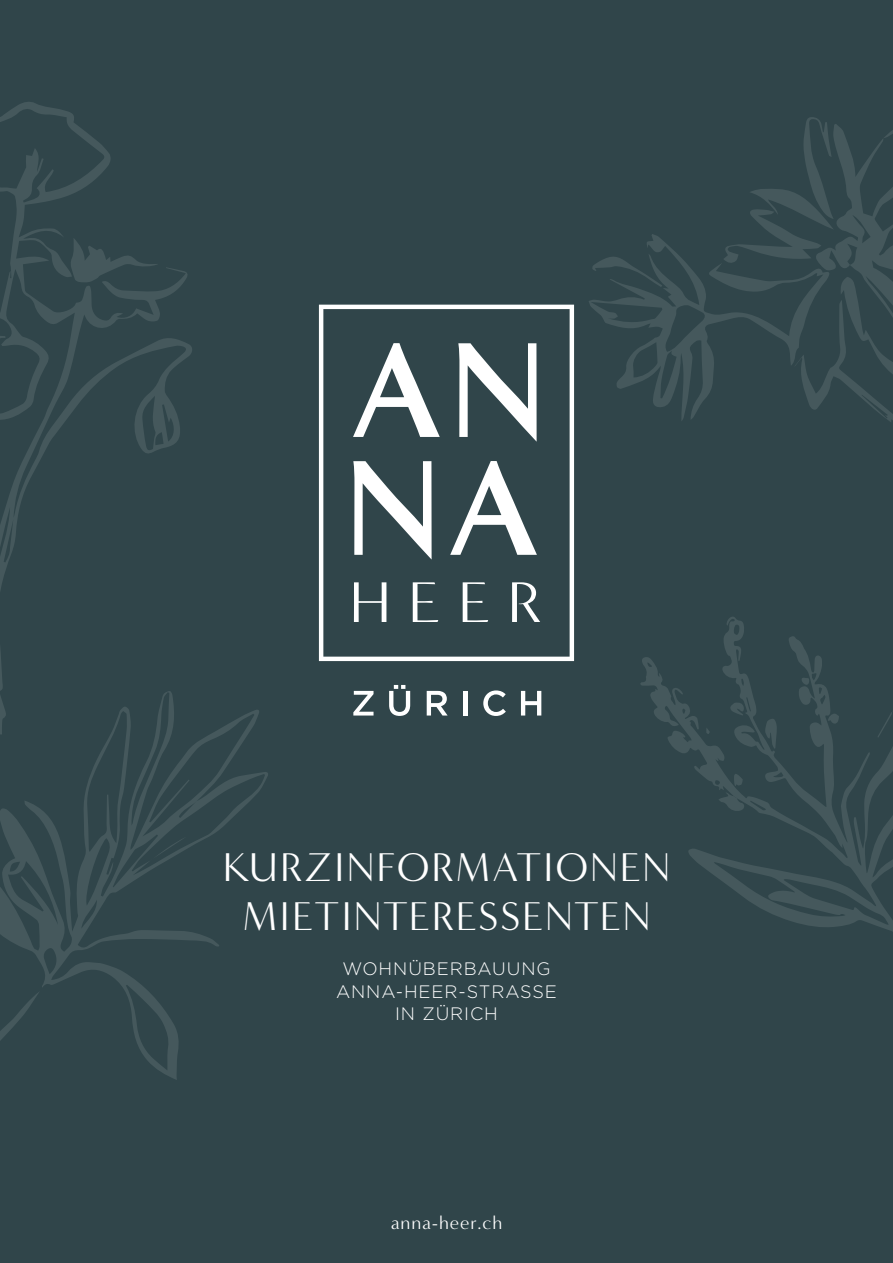
<style>
.page{position:relative;width:893px;height:1263px;background:#30454a}
.page>*{position:absolute;margin:0;border:0;box-sizing:border-box;transform-origin:0 0}
.t1{font:41.25px/48.8px "Minerva Modern";letter-spacing:.05em;color:#fff;text-align:center}
.t2{font:18.75px "Minerva Modern";letter-spacing:.05em;color:#fff}
.t3{font:300 18px/22.5px "Gotham";letter-spacing:.05em;color:#fff;text-align:center}
</style>
<div class="page">
<svg style="left:640px;top:617px;width:253px;height:315px"></svg>
<svg style="left:718px;top:792px;width:26px;height:20px"></svg>
<svg style="left:765px;top:718px;width:12px;height:31px"></svg>
<svg style="left:730px;top:702px;width:14px;height:13px"></svg>
<svg style="left:734px;top:773px;width:9px;height:13px"></svg>
<svg style="left:828px;top:713px;width:11px;height:11px"></svg>
<svg style="left:801px;top:677px;width:8px;height:8px"></svg>
<svg style="left:706px;top:727px;width:4px;height:7px"></svg>
<svg style="left:877px;top:702px;width:16px;height:36px"></svg>
<svg style="left:0;top:102px;width:192px;height:589px"></svg>
<svg style="left:69px;top:238px;width:90px;height:45px"></svg>
<svg style="left:0;top:336px;width:5px;height:26px"></svg>
<svg style="left:0;top:691px;width:268px;height:389px"></svg>
<svg style="left:0;top:991px;width:40px;height:89px"></svg>
<svg style="left:151px;top:837px;width:36px;height:23px"></svg>
<svg style="left:794px;top:124px;width:99px;height:526px"></svg>
<svg style="left:589px;top:234px;width:241px;height:187px"></svg>
<svg style="left:723px;top:117px;width:111px;height:147px"></svg>
<svg style="left:592px;top:255px;width:70px;height:32px"></svg>
<svg style="left:353px;top:691px;width:20px;height:24px"></svg>
<svg style="left:389px;top:685px;width:21px;height:31px"></svg>
<svg style="left:427px;top:691px;width:20px;height:24px"></svg>
<hr style="left:463px;top:691px;width:4px;height:24px;background:#fff">
<svg style="left:483px;top:690px;width:23px;height:26px"></svg>
<svg style="left:521px;top:691px;width:20px;height:24px"></svg>
<svg style="left:319px;top:305px;width:255px;height:356px"></svg>
<svg style="left:354px;top:582px;width:32px;height:40px"></svg>
<svg style="left:413px;top:582px;width:25px;height:40px"></svg>
<svg style="left:463px;top:582px;width:25px;height:40px"></svg>
<svg style="left:512px;top:582px;width:28px;height:40px"></svg>
<h1 class="t1" style="left:223px;top:844px;width:449px">KURZINFORMATIONEN<br>MIETINTERESSENTEN</h1>
<p class="t3" style="left:336px;top:957px;width:222px">WOHNÜBERBAUUNG<br>ANNA-HEER-STRASSE<br>IN ZÜRICH</p>
<p class="t2" style="left:391px;top:1212px;width:113px">anna-heer.ch</p>
</div>
